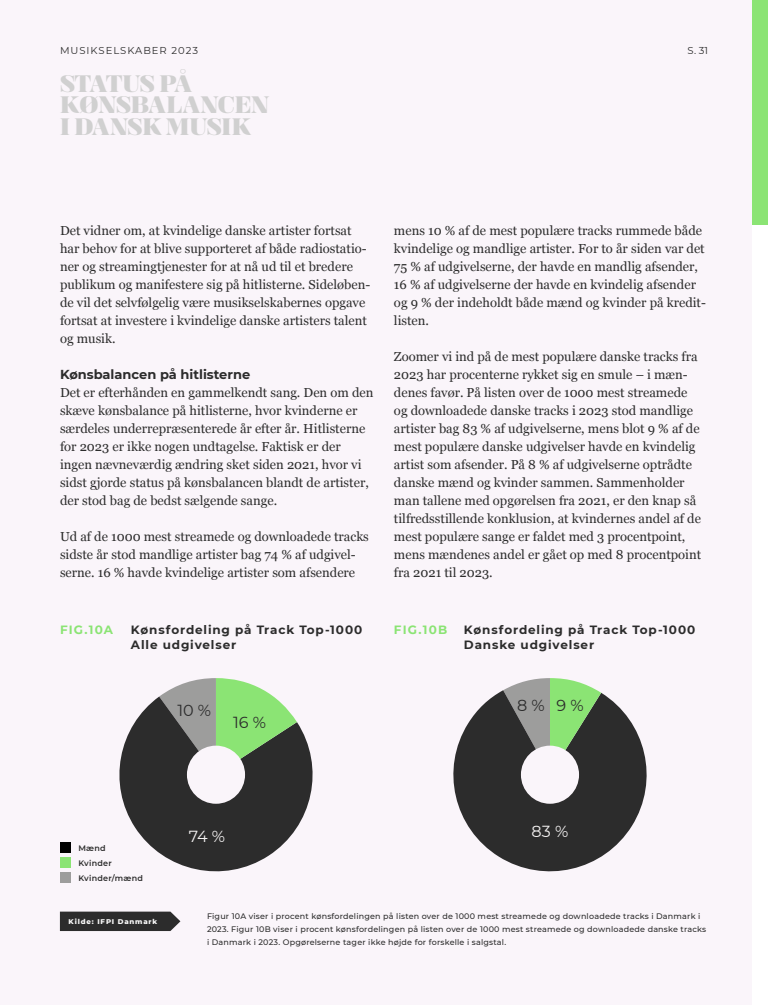
<style>
.page{position:relative;width:768px;height:1005px;background:#fff}
.page>*{position:absolute;margin:0;border:0;box-sizing:border-box;transform-origin:0 0}
.t1{font:24.2px/21.6px "Magnel";letter-spacing:-.005em;color:#d0d0d0}
.t2{font:16px "Montserrat";color:#2c2c2c}
.t3{font:16px "Montserrat";color:#f4f2f2}
.t4{font:13px/18px "Georgia";color:#2c2c2c}
.t5{font:700 13px "Montserrat";color:#2c2c2c}
.t6{font:700 12px/14.4px "Montserrat";letter-spacing:.07em;color:#2c2c2c}
.t7{font:700 12px "Montserrat";letter-spacing:.1em;color:#8be474}
.t8{font:10px "Montserrat";letter-spacing:.1em;color:#2c2c2c}
.t9{font:500 8px/13px "Montserrat";letter-spacing:.025em;color:#2c2c2c}
.t10{font:600 8px/15px "Montserrat";letter-spacing:.035em;color:#2c2c2c}
.t11{font:800 7px "Montserrat";letter-spacing:.12em;color:#fafafa}
</style>
<div class="page">
<div style="left:0;top:0;width:752px;height:1005px;background:#faf5fa"></div>
<div style="left:752px;top:0;width:16px;height:225px;background:#8be474"></div>
<svg style="left:119px;top:697px;width:194px;height:175px;fill:#2c2c2c"></svg>
<svg style="left:159px;top:678px;width:138px;height:97px"></svg>
<svg style="left:453px;top:690px;width:194px;height:182px;fill:#2c2c2c"></svg>
<svg style="left:503px;top:678px;width:98px;height:97px"></svg>
<div style="left:60px;top:912px;width:120px;height:19px;background:#2c2c2c"></div>
<div style="left:521px;top:746px;width:58px;height:58px;background:#faf5fa;border-radius:50%"></div>
<div style="left:187px;top:746px;width:58px;height:58px;background:#faf5fa;border-radius:50%"></div>
<div style="left:60px;top:842px;width:11px;height:11px;background:#000"></div>
<div style="left:60px;top:857px;width:11px;height:11px;background:#8be474"></div>
<div style="left:60px;top:872px;width:11px;height:11px;background:#9d9d9c"></div>
<p class="t8" style="left:60px;top:43px;width:140px">MUSIKSELSKABER 2023</p>
<p class="t8" style="left:688px;top:43px;width:22px">S. 31</p>
<h1 class="t1" style="left:60px;top:72px;width:210px">STATUS PÅ<br>KØNSBALANCEN<br>I DANSK MUSIK</h1>
<p class="t4" style="left:60px;top:221px;width:312px">Det vidner om, at kvindelige danske artister fortsat har behov for at blive supporteret af både radiostatio&shy;ner og streamingtjenester for at nå ud til et bredere publikum og manifestere sig på hitlisterne. Sideløben&shy;de vil det selvfølgelig være musikselskabernes opgave fortsat at investere i kvindelige danske artisters talent og musik.</p>
<p class="t5" style="left:60px;top:365px;width:192px">Kønsbalancen på hitlisterne</p>
<p class="t4" style="left:60px;top:383px;width:315px">Det er efterhånden en gammelkendt sang. Den om den skæve kønsbalance på hitlisterne, hvor kvinderne er særdeles underrepræsenterede år efter år. Hitlisterne for 2023 er ikke nogen undtagelse. Faktisk er der ingen nævneværdig ændring sket siden 2021, hvor vi sidst gjorde status på kønsbalancen blandt de artister, der stod bag de bedst sælgende sange.</p>
<p class="t4" style="left:60px;top:527px;width:310px">Ud af de 1000 mest streamede og downloadede tracks sidste år stod mandlige artister bag 74 % af udgivel&shy;serne. 16 % havde kvindelige artister som afsendere</p>
<p class="t4" style="left:394px;top:221px;width:314px">mens 10 % af de mest populære tracks rummede både kvindelige og mandlige artister. For to år siden var det 75 % af udgivelserne, der havde en mandlig afsender, 16 % af udgivelserne der havde en kvindelig afsender og 9 % der indeholdt både mænd og kvinder på kredit&shy;listen.</p>
<p class="t4" style="left:394px;top:347px;width:309px">Zoomer vi ind på de mest populære danske tracks fra 2023 har procenterne rykket sig en smule – i mæn&shy;denes favør. På listen over de 1000 mest streamede og downloadede danske tracks i 2023 stod mandlige artister bag 83 % af udgivelserne, mens blot 9 % af de mest populære danske udgivelser havde en kvindelig artist som afsender. På 8 % af udgivelserne optrådte danske mænd og kvinder sammen. Sammenholder man tallene med opgørelsen fra 2021, er den knap så tilfredsstillende konklusion, at kvindernes andel af de mest populære sange er faldet med 3 procentpoint, mens mændenes andel er gået op med 8 procentpoint fra 2021 til 2023.</p>
<p class="t7" style="left:60px;top:621px;width:54px">FIG.10A</p>
<p class="t6" style="left:131px;top:622px;width:233px">Kønsfordeling på Track Top-1000<br>Alle udgivelser</p>
<p class="t7" style="left:394px;top:621px;width:55px">FIG.10B</p>
<p class="t6" style="left:464px;top:622px;width:233px">Kønsfordeling på Track Top-1000<br>Danske udgivelser</p>
<p class="t2" style="left:177px;top:699px;width:35px">10 %</p>
<p class="t2" style="left:233px;top:711px;width:34px">16 %</p>
<p class="t2" style="left:517px;top:695px;width:68px">8 % 9 %</p>
<p class="t10" style="left:78px;top:840px;width:66px">Mænd<br>Kvinder<br>Kvinder/mænd</p>
<p class="t11" style="left:69px;top:916px;width:90px">Kilde: IFPI Danmark</p>
<p class="t3" style="left:189px;top:825px;width:38px">74 %</p>
<p class="t3" style="left:532px;top:820px;width:38px">83 %</p>
<p class="t9" style="left:207px;top:910px;width:501px">Figur 10A viser i procent kønsfordelingen på listen over de 1000 mest streamede og downloadede tracks i Danmark i<br>2023. Figur 10B viser i procent kønsfordelingen på listen over de 1000 mest streamede og downloadede danske tracks i Danmark i 2023. Opgørelserne tager ikke højde for forskelle i salgstal.</p>
</div>
